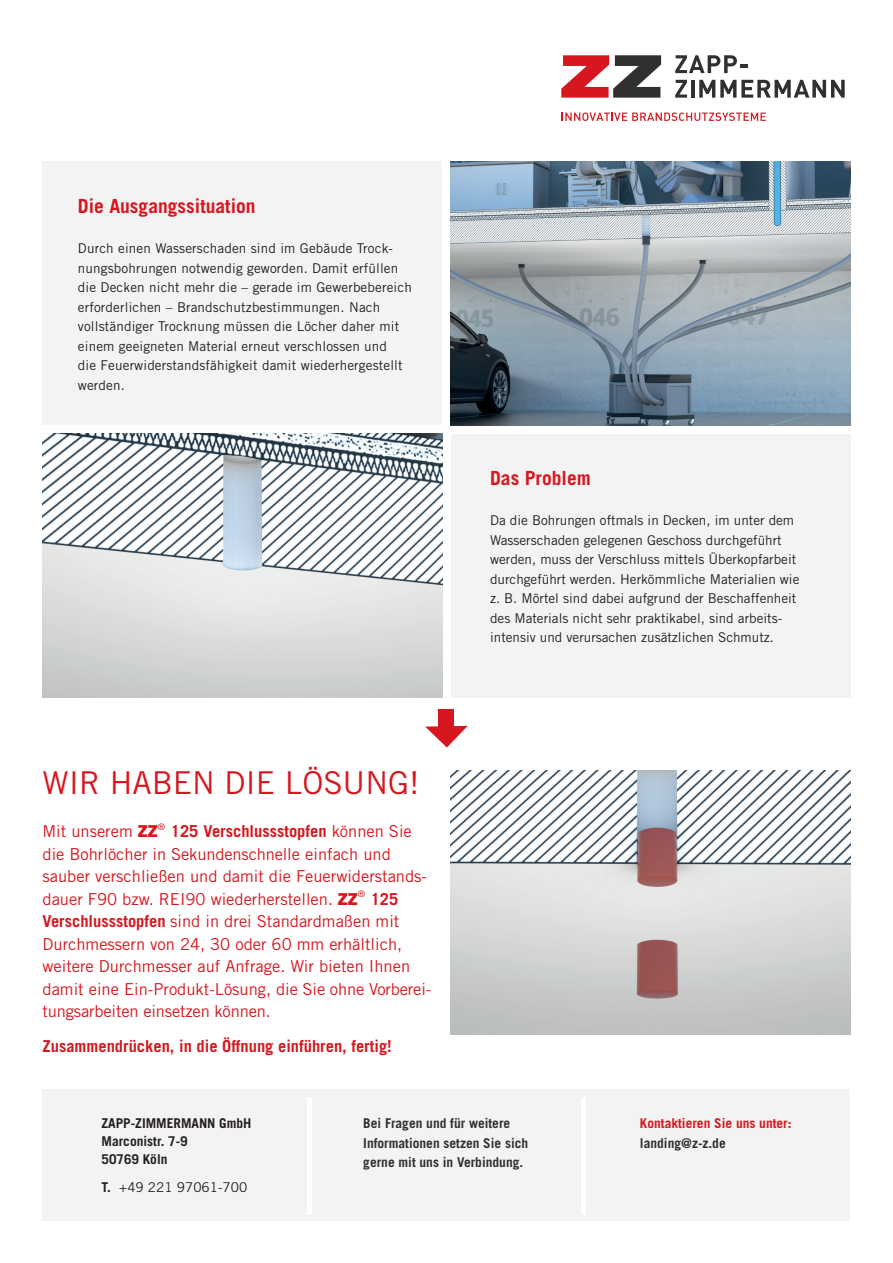
<style>
.page{position:relative;width:893px;height:1263px;background:#fff}
.page>*{position:absolute;margin:0;border:0;box-sizing:border-box;transform-origin:0 0}
.t1{font:31.5px "Trade Gothic LT Std";color:#d7171f}
.t2{font:700 19.5px "Trade Gothic LT Std";color:#d7171f}
.t3{font:16.5px/22.5px "Trade Gothic LT Std";color:#d7171f}
.t4{font:700 16.5px "Trade Gothic LT Std";color:#d7171f}
.t5{font:13.5px/19.5px "Trade Gothic LT Std";letter-spacing:.01em;color:#231f20}
.t6{font:700 13.5px/19.5px "Trade Gothic LT Std";color:#312f30}
.t7{font:700 13.5px/18px "Trade Gothic LT Std";color:#231f20}
.t8{font:700 13.5px "Trade Gothic LT Std";color:#d7171f}
.t9{font:9px "Trade Gothic LT Std";color:#d7171f}
.s1{font-family:"Trade Gothic Next LT Pro";font-weight:800}
.s2{font-weight:700}
</style>
<div class="page">
<div style="left:43px;top:162px;width:399px;height:263px;background:#f4f3f3"></div>
<div style="left:43px;top:1089px;width:807px;height:132px;background:#f4f3f3"></div>
<img style="left:451px;top:162px;width:399px;height:263px">
<img style="left:451px;top:770px;width:399px;height:264px">
<img style="left:43px;top:434px;width:399px;height:263px">
<div style="left:451px;top:434px;width:399px;height:263px;background:#f4f3f3"></div>
<div style="left:307px;top:1097px;width:5px;height:117px;background:#fff"></div>
<div style="left:581px;top:1097px;width:5px;height:117px;background:#fff"></div>
<div style="left:439px;top:710px;width:15px;height:25px;background:#d7171f"></div>
<svg style="left:425px;top:726px;width:43px;height:21px"></svg>
<svg style="left:561px;top:55px;width:100px;height:43px"></svg>
<svg style="left:675px;top:55px;width:73px;height:18px"></svg>
<svg style="left:675px;top:80px;width:12px;height:18px"></svg>
<hr style="left:691px;top:80px;width:3px;height:18px;background:#312f30">
<svg style="left:699px;top:80px;width:146px;height:18px"></svg>
<svg style="left:562px;top:112px;width:204px;height:9px"></svg>
<h2 class="t2" style="left:78px;top:194px;width:179px">Die Ausgangssituation</h2>
<p class="t5" style="left:78px;top:238px;width:335px">Durch einen Wasserschaden sind im Gebäude Trock&shy;nungsbohrungen notwendig geworden. Damit erfüllen die Decken nicht mehr die – gerade im Gewerbebereich erforderlichen – Brandschutzbestimmungen. Nach vollständiger Trocknung müssen die Löcher daher mit einem geeigneten Material erneut verschlossen und<br>die Feuerwiderstandsfähigkeit damit wiederhergestellt werden.</p>
<h1 class="t1" style="left:43px;top:763px;width:379px">WIR HABEN DIE LÖSUNG!</h1>
<p class="t3" style="left:43px;top:820px;width:117px">Mit unserem <span class="s1">ZZ</span></p>
<p class="t9" style="left:158px;top:821px;width:9px">®</p>
<p class="t3" style="left:43px;top:820px;width:386px;text-indent:128px"><span class="s2">125 Verschlussstopfen</span> können Sie die Bohrlöcher in Sekundenschnelle einfach und sauber verschließen und damit die Feuerwiderstands&shy;dauer F90 bzw. REI90 wiederherstellen. <span class="s1">ZZ</span></p>
<p class="t9" style="left:358px;top:888px;width:9px">®</p>
<p class="t3" style="left:43px;top:887px;width:390px;text-indent:328px"><span class="s2">125<br>Verschlussstopfen</span> sind in drei Standardmaßen mit Durchmessern von 24, 30 oder 60 mm erhältlich, weitere Durchmesser auf Anfrage. Wir bieten Ihnen damit eine Ein-Produkt-Lösung, die Sie ohne Vorberei&shy;tungsarbeiten einsetzen können.</p>
<p class="t4" style="left:43px;top:1036px;width:351px">Zusammendrücken, in die Öffnung einführen, fertig!</p>
<h2 class="t2" style="left:490px;top:466px;width:102px">Das Problem</h2>
<p class="t5" style="left:490px;top:510px;width:311px">Da die Bohrungen oftmals in Decken, im unter dem Wasserschaden gelegenen Geschoss durchgeführt werden, muss der Verschluss mittels Überkopfarbeit durchgeführt werden. Herkömmliche Materialien wie z. B. Mörtel sind dabei aufgrund der Beschaffenheit des Materials nicht sehr praktikabel, sind arbeits&shy;intensiv und verursachen zusätzlichen Schmutz.</p>
<p class="t7" style="left:102px;top:1114px;width:152px">ZAPP-ZIMMERMANN GmbH<br>Marconistr. 7-9<br>50769 Köln</p>
<p class="t5" style="left:102px;top:1177px;width:147px"><span class="s2">T.</span> +49 221 97061-700</p>
<p class="t6" style="left:363px;top:1113px;width:167px">Bei Fragen und für weitere<br>Informationen setzen Sie sich gerne mit uns in Verbindung.</p>
<p class="t8" style="left:640px;top:1115px;width:153px">Kontaktieren Sie uns unter:</p>
<p class="t6" style="left:640px;top:1133px;width:87px">landing@z-z.de</p>
</div>
